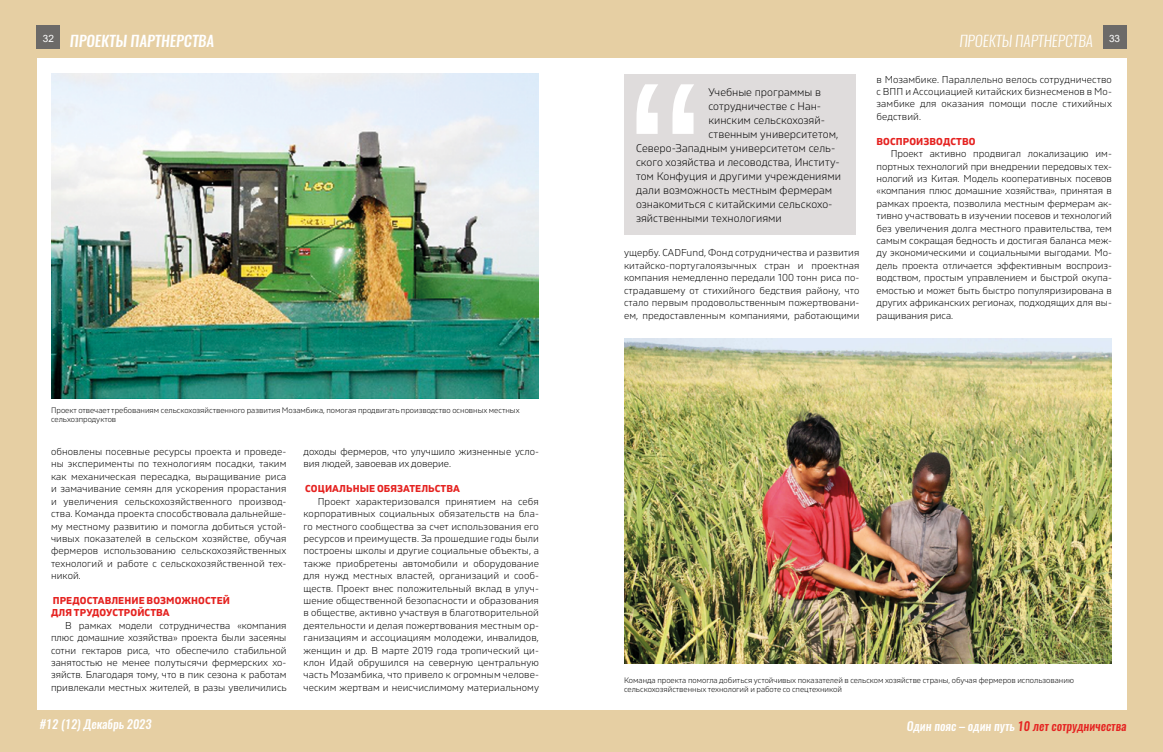
<style>
.page{position:relative;width:1163px;height:752px;background:#fff}
.page>*{position:absolute;margin:0;border:0;box-sizing:border-box;transform-origin:0 0}
.t1{font:italic 500 15px "Oswald";color:#fff}
.t2{font:italic 300 15px "Oswald";color:#fff}
.t3{font:italic 500 12px "Oswald";color:#e52321}
.t4{font:italic 500 12px "Oswald";color:#fff}
.t5{font:300 11px "Gilam";color:#000}
.t6{font:300 10px/12.4px "Gilam";color:#000;text-align:justify}
.t7{font:700 10px/12.4px "Gilam";letter-spacing:.01em;color:#e52321}
.t8{font:10px "Arial";color:#fff}
.t9{font:300 8px/9px "Gilam";color:#000}
.s1{color:#fff}
</style>
<div class="page">
<div style="left:0;top:0;width:1162px;height:751px;background:#e6cfa3"></div>
<div style="left:1102px;top:26px;width:23px;height:23px;background:#6c6a68"></div>
<div style="left:37px;top:26px;width:23px;height:23px;background:#6c6a68"></div>
<div style="left:37px;top:58px;width:1088px;height:651px;background:#fff"></div>
<img style="left:51px;top:74px;width:488px;height:324px">
<img style="left:624px;top:338px;width:487px;height:325px">
<div style="left:624px;top:74px;width:231px;height:160px;background:#dfdcdc"></div>
<svg style="left:636px;top:84px;width:58px;height:50px"></svg>
<h1 class="t1" style="left:70px;top:30px;width:146px">ПРОЕКТЫ ПАРТНЕРСТВА</h1>
<h1 class="t2" style="left:959px;top:30px;width:135px">ПРОЕКТЫ ПАРТНЕРСТВА</h1>
<p class="t8" style="left:43px;top:31px;width:13px">32</p>
<p class="t8" style="left:1108px;top:31px;width:13px">33</p>
<p class="t9" style="left:51px;top:405px;width:470px">Проект отвечает требованиям сельскохозяйственного развития Мозамбика, помогая продвигать производство основных местных сельхозпродуктов</p>
<p class="t6" style="left:51px;top:444px;width:237px">обновлены посевные ресурсы проекта и проведе&shy;ны эксперименты по технологиям посадки, таким как механическая пересадка, выращивание риса и замачивание семян для ускорения прорастания и увеличения сельскохозяйственного производ&shy;ства. Команда проекта способствовала дальнейше&shy;му местному развитию и помогла добиться устой&shy;чивых показателей в сельском хозяйстве, обучая фермеров использованию сельскохозяйственных технологий и работе с сельскохозяйственной тех&shy;никой.</p>
<p class="t7" style="left:51px;top:593px;width:180px">ПРЕДОСТАВЛЕНИЕ ВОЗМОЖНОСТЕЙ<br>ДЛЯ ТРУДОУСТРОЙСТВА</p>
<p class="t6" style="left:51px;top:618px;width:237px;text-indent:14px">В рамках модели сотрудничества «компания плюс домашние хозяйства» проекта были засеяны сотни гектаров риса, что обеспечило стабильной занятостью не менее полутысячи фермерских хо&shy;зяйств. Благодаря тому, что в пик сезона к работам привлекали местных жителей, в разы увеличились</p>
<p class="t4" style="left:40px;top:715px;width:113px">#12 (12) Декабрь 2023</p>
<p class="t6" style="left:303px;top:444px;width:237px">доходы фермеров, что улучшило жизненные усло&shy;вия людей, завоевав их доверие.</p>
<p class="t7" style="left:305px;top:482px;width:156px">СОЦИАЛЬНЫЕ ОБЯЗАТЕЛЬСТВА</p>
<p class="t6" style="left:303px;top:494px;width:237px;text-indent:14px">Проект характеризовался принятием на себя корпоративных социальных обязательств на бла&shy;го местного сообщества за счет использования его ресурсов и преимуществ. За прошедшие годы были построены школы и другие социальные объекты, а также приобретены автомобили и оборудование для нужд местных властей, организаций и сооб&shy;ществ. Проект внес положительный вклад в улуч&shy;шение общественной безопасности и образования в обществе, активно участвуя в благотворительной деятельности и делая пожертвования местным ор&shy;ганизациям и ассоциациям молодежи, инвалидов, женщин и др. В марте 2019 года тропический ци&shy;клон Идай обрушился на северную центральную часть Мозамбика, что привело к огромным челове&shy;ческим жертвам и неисчислимому материальному</p>
<p class="t5" style="left:708px;top:84px;width:114px">Учебные программы в</p>
<p class="t5" style="left:708px;top:98px;width:114px">сотрудничестве с Нан-</p>
<p class="t5" style="left:708px;top:112px;width:118px">кинским сельскохозяй-</p>
<p class="t5" style="left:708px;top:126px;width:131px">ственным университетом,</p>
<p class="t5" style="left:636px;top:140px;width:201px">Северо-Западным университетом сель-</p>
<p class="t5" style="left:636px;top:154px;width:205px">ского хозяйства и лесоводства, Институ-</p>
<p class="t5" style="left:636px;top:168px;width:206px">том Конфуция и другими учреждениями</p>
<p class="t5" style="left:636px;top:182px;width:198px">дали возможность местным фермерам</p>
<p class="t5" style="left:636px;top:196px;width:198px">ознакомиться с китайскими сельскохо-</p>
<p class="t5" style="left:636px;top:210px;width:147px">зяйственными технологиями</p>
<p class="t6" style="left:624px;top:246px;width:237px">ущербу. CADFund, Фонд сотрудничества и развития китайско-португалоязычных стран и проектная компания немедленно передали 100 тонн риса по&shy;страдавшему от стихийного бедствия району, что стало первым продовольственным пожертвовани&shy;ем, предоставленным компаниями, работающими</p>
<p class="t6" style="left:876px;top:72px;width:237px">в Мозамбике. Параллельно велось сотрудничество с ВПП и Ассоциацией китайских бизнесменов в Мо&shy;замбике для оказания помощи после стихийных бедствий.</p>
<p class="t7" style="left:876px;top:134px;width:100px">ВОСПРОИЗВОДСТВО</p>
<p class="t6" style="left:876px;top:147px;width:237px;text-indent:14px">Проект активно продвигал локализацию им&shy;портных технологий при внедрении передовых тех&shy;нологий из Китая. Модель кооперативных посевов «компания плюс домашние хозяйства», принятая в рамках проекта, позволила местным фермерам ак&shy;тивно участвовать в изучении посевов и технологий без увеличения долга местного правительства, тем самым сокращая бедность и достигая баланса меж&shy;ду экономическими и социальными выгодами. Мо&shy;дель проекта отличается эффективным воспроиз&shy;водством, простым управлением и быстрой окупа&shy;емостью и может быть быстро популяризирована в других африканских регионах, подходящих для вы&shy;ращивания риса.</p>
<p class="t9" style="left:624px;top:674px;width:451px">Команда проекта помогла добиться устойчивых показателей в сельском хозяйстве страны, обучая фермеров использованию сельскохозяйственных технологий и работе со спецтехникой</p>
<p class="t3" style="left:906px;top:717px;width:221px"><span class="s1">Один пояс – один путь</span> 10 лет сотрудничества</p>
</div>
